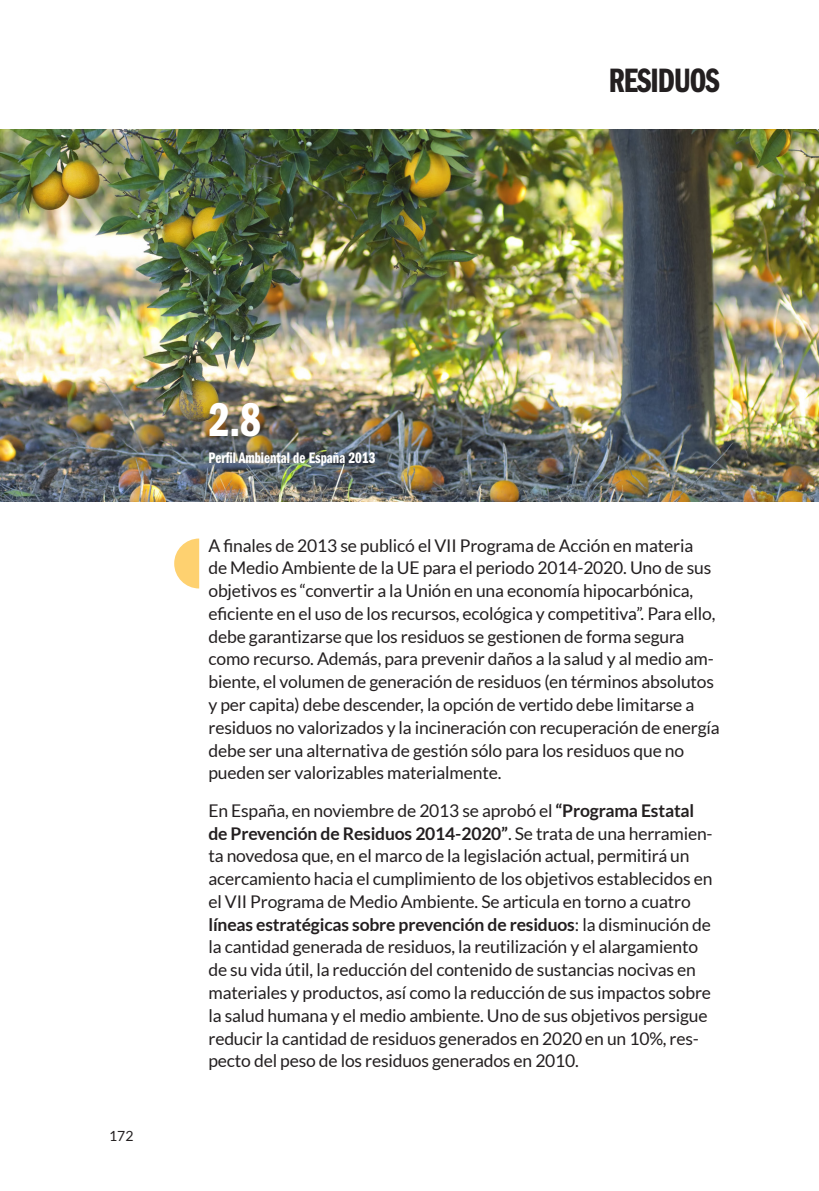
<style>
.page{position:relative;width:819px;height:1191px;background:#fff}
.page>*{position:absolute;margin:0;border:0;box-sizing:border-box;transform-origin:0 0}
.t1{font:49px "ITC Franklin Gothic Std Dm Cp";color:#fff}
.Titulo_Capitulo{font:35px "ITC Franklin Gothic Std Dm Cp";letter-spacing:-.03em;color:#231f20}
.Cuerpo_texto{font:17.5px/22.8px "Lato";letter-spacing:-.01em;color:#231f20}
.t2{font:15.75px "ITC Franklin Gothic Std Dm Cp";color:#fff}
.t3{font:14px "Lato";color:#231f20}
.s1{font-weight:700}
</style>
<div class="page">
<img style="left:0;top:129px;width:819px;height:372px">
<svg style="left:174px;top:538px;width:25px;height:50px"></svg>
<p class="Titulo_Capitulo" style="left:609px;top:61px;width:112px">RESIDUOS</p>
<p class="t3" style="left:109px;top:1127px;width:26px">172</p>
<p class="t1" style="left:208px;top:392px;width:54px">2.8</p>
<p class="t2" style="left:208px;top:449px;width:168px">Perfil Ambiental de España 2013</p>
<p class="Cuerpo_texto" style="left:208px;top:534px;width:512px">A finales de 2013 se publicó el VII Programa de Acción en materia<br>de Medio Ambiente de la UE para el periodo 2014-2020. Uno de sus objetivos es “convertir a la Unión en una economía hipocarbónica, eficiente en el uso de los recursos, ecológica y competitiva”. Para ello, debe garantizarse que los residuos se gestionen de forma segura como recurso. Además, para prevenir daños a la salud y al medio am&shy;biente, el volumen de generación de residuos (en términos absolutos y per capita) debe descender, la opción de vertido debe limitarse a residuos no valorizados y la incineración con recuperación de energía debe ser una alternativa de gestión sólo para los residuos que no pueden ser valorizables materialmente.</p>
<p class="Cuerpo_texto" style="left:208px;top:799px;width:505px">En España, en noviembre de 2013 se aprobó el <span class="s1">“Programa Estatal de Prevención de Residuos 2014-2020”</span>. Se trata de una herramien&shy;ta novedosa que, en el marco de la legislación actual, permitirá un acercamiento hacia el cumplimiento de los objetivos establecidos en el VII Programa de Medio Ambiente. Se articula en torno a cuatro <span class="s1">líneas estratégicas sobre prevención de residuos</span>: la disminución de la cantidad generada de residuos, la reutilización y el alargamiento de su vida útil, la reducción del contenido de sustancias nocivas en materiales y productos, así como la reducción de sus impactos sobre la salud humana y el medio ambiente. Uno de sus objetivos persigue reducir la cantidad de residuos generados en 2020 en un 10%, res&shy;pecto del peso de los residuos generados en 2010.</p>
</div>
